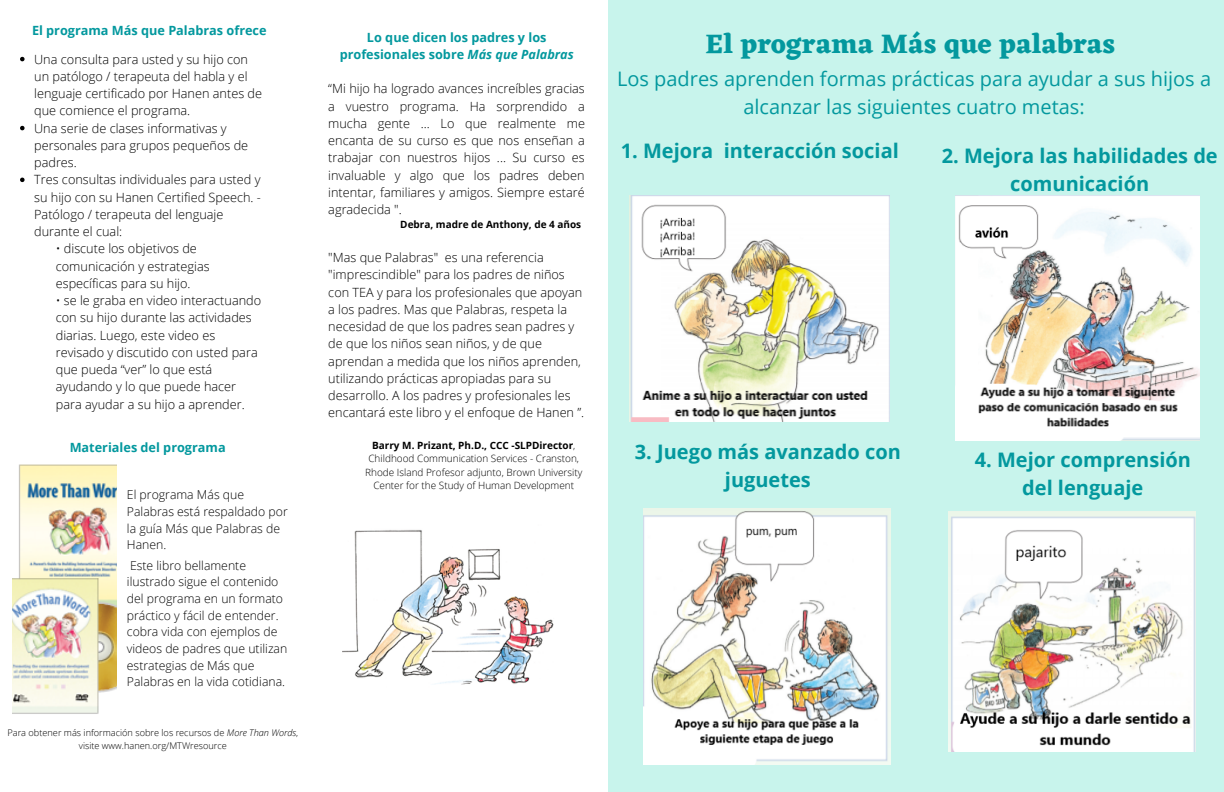
<style>
.page{position:relative;width:1224px;height:792px;background:#fff}
.page>*{position:absolute;margin:0;border:0;box-sizing:border-box;transform-origin:0 0}
.t1{font:700 27.8px "Eczar";color:#03989e}
.t2{font:700 20px/27.8px "Open Sans";color:#03989e;text-align:center}
.t3{font:20px/27.8px "Open Sans";color:#03989e;text-align:center}
.t4{font:300 12.7px/17.2px "Open Sans";color:#000}
.t5{font:700 12.7px/17.2px "Open Sans";color:#03989e;text-align:center}
.t6{font:300 12.2px/16.6px "Open Sans";color:#000}
.t7{font:300 10px/13.5px "Open Sans";color:#000;text-align:center}
.t8{font:700 10px "Open Sans";color:#000}
.t9{font:300 9.2px/12.7px "Open Sans";color:#000;text-align:center}
.s1{font-style:italic}
.s2{font-weight:700}
</style>
<div class="page">
<div style="left:608px;top:0;width:616px;height:792px;background:#c8f4ec"></div>
<img style="left:13px;top:464px;width:103px;height:250px">
<img style="left:343px;top:530px;width:211px;height:155px">
<img style="left:643px;top:508px;width:248px;height:256px">
<img style="left:630px;top:196px;width:260px;height:226px">
<img style="left:956px;top:196px;width:243px;height:244px">
<img style="left:948px;top:512px;width:247px;height:239px">
<svg style="left:20px;top:57px;width:5px;height:4px"></svg>
<svg style="left:20px;top:126px;width:5px;height:4px"></svg>
<svg style="left:20px;top:178px;width:5px;height:4px"></svg>
<p class="t5" style="left:32px;top:21px;width:236px">El programa Más que Palabras ofrece</p>
<p class="t4" style="left:34px;top:50px;width:229px">Una consulta para usted y su hijo con un patólogo / terapeuta del habla y el lenguaje certificado por Hanen antes de que comience el programa.</p>
<p class="t4" style="left:34px;top:119px;width:216px">Una serie de clases informativas y personales para grupos pequeños de padres.</p>
<p class="t4" style="left:34px;top:171px;width:228px">Tres consultas individuales para usted y su hijo con su Hanen Certified Speech. -<br>Patólogo / terapeuta del lenguaje durante el cual:</p>
<p class="t4" style="left:56px;top:240px;width:155px">• discute los objetivos de comunicación y estrategias específicas para su hijo.</p>
<p class="t4" style="left:56px;top:292px;width:207px">• se le graba en video interactuando con su hijo durante las actividades diarias. Luego, este video es revisado y discutido con usted para que pueda “ver” lo que está ayudando y lo que puede hacer para ayudar a su hijo a aprender.</p>
<p class="t5" style="left:70px;top:439px;width:158px">Materiales del programa</p>
<p class="t6" style="left:127px;top:486px;width:162px">El programa Más que<br>Palabras está respaldado por la guía Más que Palabras de<br>Hanen.</p>
<p class="t6" style="left:127px;top:557px;width:162px">Este libro bellamente ilustrado sigue el contenido del programa en un formato práctico y fácil de entender. cobra vida con ejemplos de videos de padres que utilizan estrategias de Más que<br>Palabras en la vida cotidiana.</p>
<p class="t9" style="left:8px;top:727px;width:292px">Para obtener más información sobre los recursos de <span class="s1">More Than Words</span>, visite www.hanen.org/MTWresource</p>
<p class="t5" style="left:340px;top:28px;width:236px">Lo que dicen los padres y los profesionales sobre <span class="s1">Más que Palabras</span></p>
<p class="t4" style="left:328px;top:80px;width:258px;text-align:justify">“Mi hijo ha logrado avances increíbles gracias a vuestro programa. Ha sorprendido a mucha gente ... Lo que realmente me encanta de su curso es que nos enseñan a trabajar con nuestros hijos ... Su curso es invaluable y algo que los padres deben intentar, familiares y amigos. Siempre estaré agradecida ".</p>
<p class="t8" style="left:400px;top:218px;width:182px">Debra, madre de Anthony, de 4 años</p>
<p class="t4" style="left:328px;top:249px;width:257px">"Mas que Palabras" es una referencia "imprescindible" para los padres de niños con TEA y para los profesionales que apoyan a los padres. Mas que Palabras, respeta la necesidad de que los padres sean padres y de que los niños sean niños, y de que aprendan a medida que los niños aprenden, utilizando prácticas apropiadas para su desarrollo. A los padres y profesionales les encantará este libro y el enfoque de Hanen ”.</p>
<p class="t7" style="left:365px;top:438px;width:219px"><span class="s2">Barry M. Prizant, Ph.D., CCC -SLPDirector</span>, Childhood Communication Services - Cranston, Rhode Island Profesor adjunto, Brown University Center for the Study of Human Development</p>
<p class="t1" style="left:706px;top:27px;width:411px">El programa Más que palabras</p>
<p class="t3" style="left:617px;top:65px;width:596px">Los padres aprenden formas prácticas para ayudar a sus hijos a alcanzar las siguientes cuatro metas:</p>
<p class="t2" style="left:621px;top:136px;width:280px">1. Mejora interacción social</p>
<p class="t2" style="left:942px;top:141px;width:278px">2. Mejora las habilidades de comunicación</p>
<p class="t2" style="left:635px;top:437px;width:268px">3. Juego más avanzado con</p>
<p class="t2" style="left:725px;top:465px;width:87px">juguetes</p>
<p class="t2" style="left:975px;top:445px;width:218px">4. Mejor comprensión</p>
<p class="t2" style="left:1022px;top:473px;width:123px">del lenguaje</p>
</div>
